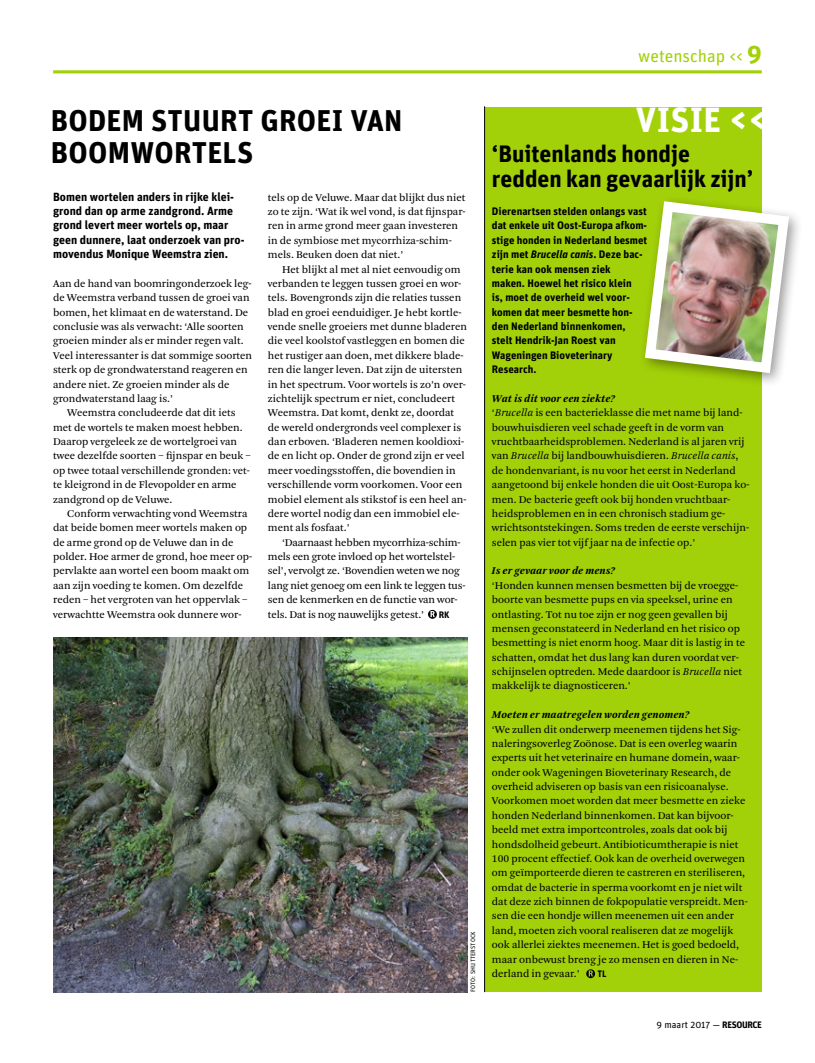
<style>
.page{position:relative;width:815px;height:1063px;background:#fff}
.page>*{position:absolute;margin:0;border:0;box-sizing:border-box;transform-origin:0 0}
.t1{font:700 35px "Unit OT";letter-spacing:.01em;color:#fff}
.t2{font:700 30px/32.5px "Unit OT";letter-spacing:.01em;color:#000}
.t3{font:700 23.75px/25px "Unit OT";color:#000}
.t4{font:17.5px "Unit OT";color:#a3d109}
.t5{font:700 11.88px/14.4px "Unit OT";color:#000}
.t6{font:10.88px/14.4px "Arnhem Blond";color:#000}
.t7{font:700 10.88px/14.4px "Unit OT";color:#000}
.t8{font:italic 700 10.88px "Arnhem";color:#000}
.t9{font:9.62px "Unit OT";color:#000}
.t10{font:700 9.38px "Unit OT";color:#000}
.t11{font:6.25px "Unit OT";letter-spacing:.02em;color:#000}
.s1{font-weight:700;font-size:25px}
.s2{font-style:italic}
.s3{font-size:9.38px}
.s4{font-weight:700;font-size:9.38px}
</style>
<div class="page">
<div style="left:485px;top:107px;width:277px;height:884px;background:#a3d109"></div>
<hr style="left:484px;top:106px;width:1px;height:886px;background:#000">
<hr style="left:53px;top:70px;width:709px;height:3px;background:#a3d109">
<svg style="left:586px;top:969px;width:9px;height:9px"></svg>
<div style="left:638px;top:194px;width:165px;height:193px;background:#000;opacity:.4"></div>
<img style="left:640px;top:196px;width:154px;height:183px">
<svg style="left:428px;top:610px;width:9px;height:9px"></svg>
<img style="left:53px;top:638px;width:415px;height:354px">
<h3 class="t4" style="left:638px;top:46px;width:125px">wetenschap &lt;&lt; <span class="s1">9</span></h3>
<h2 class="t2" style="left:51px;top:104px;width:353px">BODEM STUURT GROEI VAN<br>BOOMWORTELS</h2>
<p class="t5" style="left:53px;top:189px;width:193px">Bomen wortelen anders in rijke klei&shy;grond dan op arme zandgrond. Arme grond levert meer wortels op, maar geen dunnere, laat onderzoek van pro&shy;movendus Monique Weemstra zien.</p>
<p class="t6" style="left:53px;top:276px;width:200px">Aan de hand van boomringonderzoek leg-</p>
<p class="t6" style="left:53px;top:291px;width:198px">de Weemstra verband tussen de groei van</p>
<p class="t6" style="left:53px;top:305px;width:197px">bomen, het klimaat en de waterstand. De</p>
<p class="t6" style="left:53px;top:320px;width:192px">conclusie was als verwacht: ‘Alle soorten</p>
<p class="t6" style="left:53px;top:334px;width:192px">groeien minder als er minder regen valt.</p>
<p class="t6" style="left:53px;top:348px;width:201px">Veel interessanter is dat sommige soorten</p>
<p class="t6" style="left:53px;top:363px;width:196px">sterk op de grondwaterstand reageren en</p>
<p class="t6" style="left:53px;top:377px;width:178px">andere niet. Ze groeien minder als de</p>
<p class="t6" style="left:53px;top:391px;width:121px">grondwaterstand laag is.’</p>
<p class="t6" style="left:67px;top:406px;width:170px">Weemstra concludeerde dat dit iets</p>
<p class="t6" style="left:53px;top:420px;width:191px">met de wortels te maken moest hebben.</p>
<p class="t6" style="left:53px;top:435px;width:186px">Daarop vergeleek ze de wortelgroei van</p>
<p class="t6" style="left:53px;top:449px;width:199px">twee dezelfde soorten – fijnspar en beuk –</p>
<p class="t6" style="left:53px;top:463px;width:198px">op twee totaal verschillende gronden: vet-</p>
<p class="t6" style="left:53px;top:478px;width:185px">te kleigrond in de Flevopolder en arme</p>
<p class="t6" style="left:53px;top:492px;width:121px">zandgrond op de Veluwe.</p>
<p class="t6" style="left:67px;top:506px;width:182px">Conform verwachting vond Weemstra</p>
<p class="t6" style="left:53px;top:521px;width:196px">dat beide bomen meer wortels maken op</p>
<p class="t6" style="left:53px;top:535px;width:182px">de arme grond op de Veluwe dan in de</p>
<p class="t6" style="left:53px;top:550px;width:200px">polder. Hoe armer de grond, hoe meer op-</p>
<p class="t6" style="left:53px;top:564px;width:198px">pervlakte aan wortel een boom maakt om</p>
<p class="t6" style="left:53px;top:578px;width:191px">aan zijn voeding te komen. Om dezelfde</p>
<p class="t6" style="left:53px;top:593px;width:196px">reden – het vergroten van het oppervlak –</p>
<p class="t6" style="left:53px;top:607px;width:190px">verwachtte Weemstra ook dunnere wor-</p>
<p class="t6" style="left:268px;top:190px;width:199px">tels op de Veluwe. Maar dat blijkt dus niet zo te zijn. ‘Wat ik wel vond, is dat fijnspar&shy;ren in arme grond meer gaan investeren in de symbiose met mycorrhiza-schim&shy;mels. Beuken doen dat niet.’</p>
<p class="t6" style="left:268px;top:262px;width:201px;text-indent:14px">Het blijkt al met al niet eenvoudig om verbanden te leggen tussen groei en wor&shy;tels. Bovengronds zijn die relaties tussen blad en groei eenduidiger. Je hebt kortle&shy;vende snelle groeiers met dunne bladeren die veel koolstof vastleggen en bomen die het rustiger aan doen, met dikkere blade&shy;ren die langer leven. Dat zijn de uitersten in het spectrum. Voor wortels is zo’n over&shy;zichtelijk spectrum er niet, concludeert Weemstra. Dat komt, denkt ze, doordat de wereld ondergronds veel complexer is dan erboven. ‘Bladeren nemen kooldioxi&shy;de en licht op. Onder de grond zijn er veel meer voedingsstoffen, die bovendien in verschillende vorm voorkomen. Voor een mobiel element als stikstof is een heel an&shy;dere wortel nodig dan een immobiel ele&shy;ment als fosfaat.’</p>
<p class="t6" style="left:268px;top:535px;width:199px;text-indent:14px">‘Daarnaast hebben mycorrhiza-schim&shy;mels een grote invloed op het wortelstel&shy;sel’, vervolgt ze. ‘Bovendien weten we nog lang niet genoeg om een link te leggen tus&shy;sen de kenmerken en de functie van wor&shy;tels. Dat is nog nauwelijks getest.’</p>
<p class="t10" style="left:439px;top:609px;width:12px">RK</p>
<p class="t11" style="left:469px;top:992px;width:62px;rotate:-90deg">FOTO: SHUTTERSTOCK</p>
<h1 class="t1" style="left:636px;top:98px;width:133px">VISIE &lt;&lt;</h1>
<h3 class="t3" style="left:492px;top:141px;width:263px">‘Buitenlands hondje redden kan gevaarlijk zijn’</h3>
<p class="t7" style="left:492px;top:204px;width:157px">Dierenartsen stelden onlangs vast dat enkele uit Oost-Europa afkom&shy;stige honden in Nederland besmet zijn met <span class="s2">Brucella canis</span>. Deze bac&shy;terie kan ook mensen ziek<br>maken. Hoewel het risico klein<br>is, moet de overheid wel voor&shy;komen dat meer besmette hon&shy;den Nederland binnenkomen, stelt Hendrik-Jan Roest van<br>Wageningen Bioveterinary<br>Research.</p>
<p class="t8" style="left:492px;top:392px;width:125px">Wat is dit voor een ziekte?</p>
<p class="t6" style="left:492px;top:406px;width:259px">‘<span class="s2">Brucella</span> is een bacterieklasse die met name bij land&shy;bouwhuisdieren veel schade geeft in de vorm van vruchtbaarheidsproblemen. Nederland is al jaren vrij van <span class="s2">Brucella</span> bij landbouwhuisdieren. <span class="s2">Brucella canis</span>, de hondenvariant, is nu voor het eerst in Nederland aangetoond bij enkele honden die uit Oost-Europa ko&shy;men. De bacterie geeft ook bij honden vruchtbaar&shy;heidsproblemen en in een chronisch stadium ge&shy;wrichtsontstekingen. Soms treden de eerste verschijn&shy;selen pas vier tot vijf jaar na de infectie op.’</p>
<p class="t8" style="left:492px;top:565px;width:125px">Is er gevaar voor de mens?</p>
<p class="t6" style="left:492px;top:578px;width:255px">‘Honden kunnen mensen besmetten bij de vroegge&shy;boorte van besmette pups en via speeksel, urine en ontlasting. Tot nu toe zijn er nog geen gevallen bij mensen geconstateerd in Nederland en het risico op besmetting is niet enorm hoog. Maar dit is lastig in te schatten, omdat het dus lang kan duren voordat ver&shy;schijnselen optreden. Mede daardoor is <span class="s2">Brucella</span> niet makkelijk te diagnosticeren.’</p>
<p class="t8" style="left:492px;top:709px;width:199px">Moeten er maatregelen worden genomen?</p>
<p class="t6" style="left:492px;top:722px;width:257px">‘We zullen dit onderwerp meenemen tijdens het Sig&shy;naleringsoverleg Zoönose. Dat is een overleg waarin experts uit het veterinaire en humane domein, waar&shy;onder ook Wageningen Bioveterinary Research, de overheid adviseren op basis van een risicoanalyse.<br>Voorkomen moet worden dat meer besmette en zieke honden Nederland binnenkomen. Dat kan bijvoor&shy;beeld met extra importcontroles, zoals dat ook bij hondsdolheid gebeurt. Antibioticumtherapie is niet 100 procent effectief. Ook kan de overheid overwegen om geïmporteerde dieren te castreren en steriliseren, omdat de bacterie in sperma voorkomt en je niet wilt dat deze zich binnen de fokpopulatie verspreidt. Men&shy;sen die een hondje willen meenemen uit een ander land, moeten zich vooral realiseren dat ze mogelijk ook allerlei ziektes meenemen. Het is goed bedoeld, maar onbewust breng je zo mensen en dieren in Ne&shy;derland in gevaar.’</p>
<p class="t10" style="left:597px;top:968px;width:11px">TL</p>
<p class="t9" style="left:657px;top:1019px;width:107px">9 maart 2017 <span class="s3">—</span> <span class="s4">RESOURCE</span></p>
</div>
